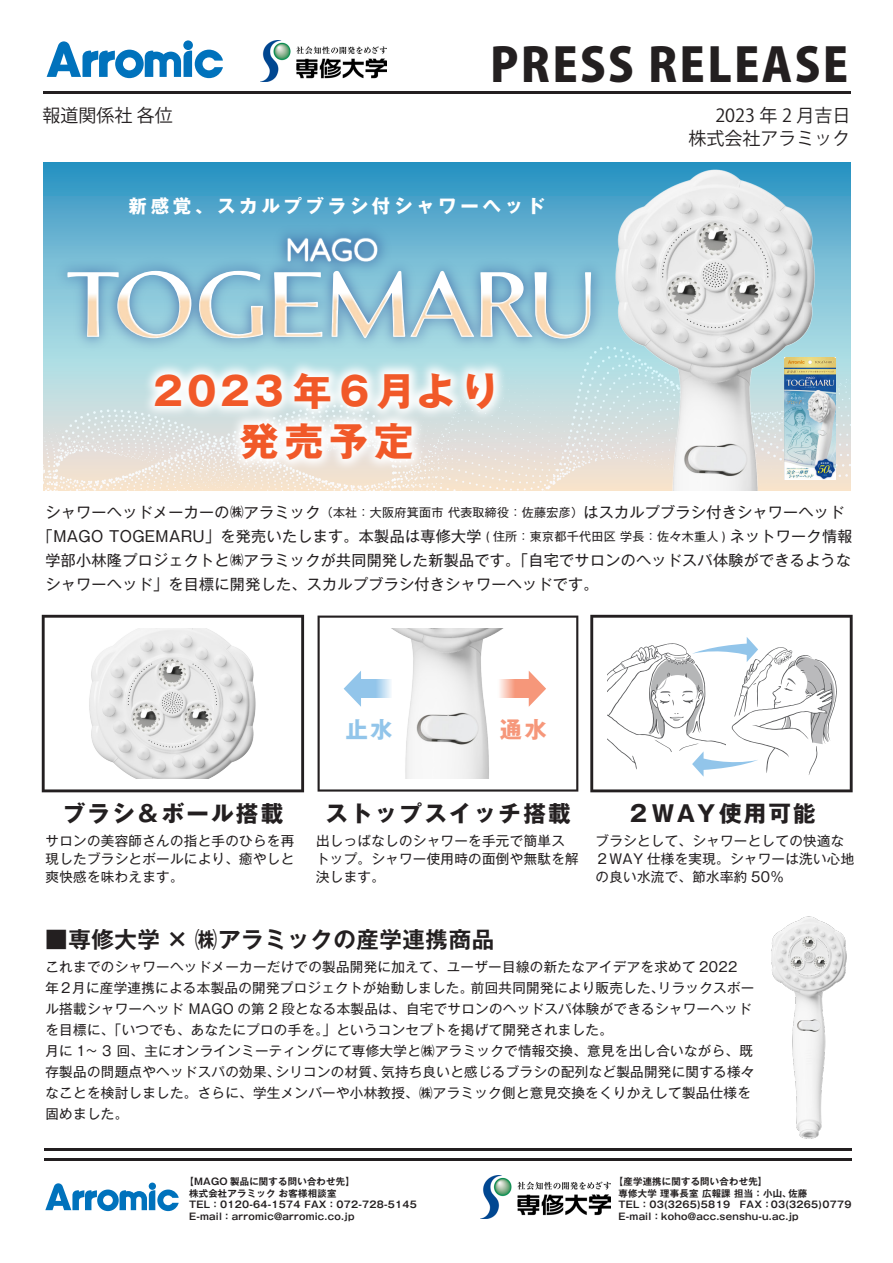
<style>
.page{position:relative;width:893px;height:1263px;background:#fff}
.page>*{position:absolute;margin:0;border:0;box-sizing:border-box;transform-origin:0 0}
.t1{font:800 46.2px "Koz Go Pro";letter-spacing:.05em;color:#231f20}
.t2{font:700 39px/50.4px "Gothic MB101 Pr 5";letter-spacing:.15em;color:#f15929;text-align:center}
.t3{font:700 22.5px "Gothic MB101 Pr 5";letter-spacing:.1em;color:#231f20}
.t4{font:700 22.5px "Gothic MB101 Pr 5 De";letter-spacing:.025em;color:#231f20}
.t5{font:700 22.5px "Gothic MB101 Pr 5";color:#92c5ea}
.t6{font:700 22.5px "Gothic MB101 Pr 5";color:#f6977a}
.t7{font:700 18.45px "Gothic MB101 Pr 5";letter-spacing:.2em;color:#fff}
.t8{font:18px/22.5px "Koz Go Pro";color:#231f20;text-align:right}
.t9{font:15px "Gothic MB101 Pr 5";letter-spacing:.025em;color:#231f20}
.t10{font:13.5px/21px "Gothic MB101 Pr 5";letter-spacing:.025em;color:#231f20}
.t11{font:700 9.3px/11.7px "Gothic MB101 Pr 5 De";letter-spacing:.025em;color:#231f20}
.s1{font-size:13.5px}
.s2{font-size:12px}
</style>
<div class="page">
<svg style="left:44px;top:162px;width:806px;height:328px;background:#5eabca"></svg>
<svg style="left:44px;top:391px;width:561px;height:72px;background:#d7e0df"></svg>
<img style="left:43px;top:185px;width:562px;height:206px">
<hr style="left:43px;top:91px;width:807px;height:3px;background:#231f20">
<svg style="left:47px;top:41px;width:176px;height:37px"></svg>
<img style="left:262px;top:40px;width:125px;height:41px">
<hr style="left:44px;top:1148px;width:808px;height:3px;background:#231f20">
<hr style="left:44px;top:1158px;width:808px;height:3px;background:#231f20">
<svg style="left:45px;top:1183px;width:134px;height:28px"></svg>
<img style="left:482px;top:1176px;width:128px;height:42px">
<img style="left:94px;top:312px;width:470px;height:179px">
<svg style="left:43px;top:615px;width:260px;height:176px"></svg>
<svg style="left:318px;top:615px;width:260px;height:176px"></svg>
<svg style="left:591px;top:615px;width:261px;height:176px"></svg>
<svg style="left:608px;top:637px;width:229px;height:140px"></svg>
<img style="left:605px;top:164px;width:221px;height:326px">
<img style="left:771px;top:916px;width:76px;height:223px">
<img style="left:784px;top:358px;width:52px;height:122px">
<img style="left:340px;top:628px;width:216px;height:151px">
<img style="left:80px;top:628px;width:186px;height:151px">
<svg style="left:529px;top:671px;width:17px;height:36px"></svg>
<svg style="left:498px;top:680px;width:33px;height:18px"></svg>
<svg style="left:344px;top:671px;width:17px;height:36px"></svg>
<svg style="left:358px;top:680px;width:34px;height:18px"></svg>
<h3 class="t8" style="left:43px;top:105px;width:132px">報道関係社 各位</h3>
<h1 class="t1" style="left:490px;top:34px;width:359px">PRESS RELEASE</h1>
<h3 class="t8" style="left:688px;top:105px;width:163px">2023 年 2 月吉日<br>株式会社アラミック</h3>
<h3 class="t7" style="left:129px;top:191px;width:418px">新感覚、スカルプブラシ付シャワーヘッド</h3>
<h2 class="t2" style="left:153px;top:363px;width:348px">2023年6月より発売予定</h2>
<p class="t9" style="left:45px;top:500px;width:800px">シャワーヘッドメーカーの<span class="s1">㈱</span>アラミック<span class="s2">（本社：大阪府箕面市 代表取締役：佐藤宏彦）</span>はスカルプブラシ付きシャワーヘッド</p>
<p class="t9" style="left:38px;top:524px;width:816px">「MAGO TOGEMARU」を発売いたします。本製品は専修大学 <span class="s2">( 住所：東京都千代田区 学長：佐々木重人 )</span> ネットワーク情報</p>
<p class="t9" style="left:45px;top:548px;width:807px">学部小林隆プロジェクトと<span class="s1">㈱</span>アラミックが共同開発した新製品です。「自宅でサロンのヘッドスパ体験ができるような</p>
<p class="t9" style="left:45px;top:572px;width:555px">シャワーヘッド」を目標に開発した、スカルプブラシ付きシャワーヘッドです。</p>
<h3 class="t5" style="left:346px;top:710px;width:49px">止水</h3>
<h3 class="t6" style="left:500px;top:710px;width:49px">通水</h3>
<h3 class="t3" style="left:63px;top:794px;width:222px">ブラシ＆ボール搭載</h3>
<h3 class="t3" style="left:325px;top:794px;width:247px">ストップスイッチ搭載</h3>
<h3 class="t3" style="left:627px;top:794px;width:190px">２WAY使用可能</h3>
<p class="t10" style="left:316px;top:831px;width:264px;line-height:18px">出しっぱなしのシャワーを手元で簡単ストップ。シャワー使用時の面倒や無駄を解決します。</p>
<p class="t10" style="left:596px;top:831px;width:260px;line-height:18px">ブラシとして、シャワーとしての快適な<br>２WAY 仕様を実現。シャワーは洗い心地の良い水流で、節水率約 50％</p>
<p class="t10" style="left:46px;top:831px;width:250px;line-height:18px;text-align:justify">サロンの美容師さんの指と手のひらを再現したブラシとボールにより、癒やしと爽快感を味わえます。</p>
<h3 class="t4" style="left:45px;top:921px;width:450px">■専修大学 × ㈱アラミックの産学連携商品</h3>
<p class="t10" style="left:45px;top:955px;width:710px">これまでのシャワーヘッドメーカーだけでの製品開発に加えて、ユーザー目線の新たなアイデアを求めて 2022年2月に産学連携による本製品の開発プロジェクトが始動しました。前回共同開発により販売した、リラックスボール搭載シャワーヘッド MAGO の第 2 段となる本製品は、自宅でサロンのヘッドスパ体験ができるシャワーヘッドを目標に、「いつでも、あなたにプロの手を。」というコンセプトを掲げて開発されました。<br>月に 1~ 3 回、主にオンラインミーティングにて専修大学と㈱アラミックで情報交換、意見を出し合いながら、既存製品の問題点やヘッドスパの効果、シリコンの材質、気持ち良いと感じるブラシの配列など製品開発に関する様々なことを検討しました。さらに、学生メンバーや小林教授、㈱アラミック側と意見交換をくりかえして製品仕様を固めました。</p>
<p class="t11" style="left:189px;top:1175px;width:229px;text-indent:-5px">【MAGO 製品に関する問い合わせ先】<br>株式会社アラミック お客様相談室<br>TEL：0120-64-1574 FAX：072-728-5145<br>E-mail：arromic@arromic.co.jp</p>
<p class="t11" style="left:618px;top:1175px;width:234px;text-indent:-5px">【産学連携に関する問い合わせ先】<br>専修大学 理事長室 広報課 担当：小山、佐藤<br>TEL：03(3265)5819　FAX：03(3265)0779<br>E-mail：koho@acc.senshu-u.ac.jp</p>
</div>
